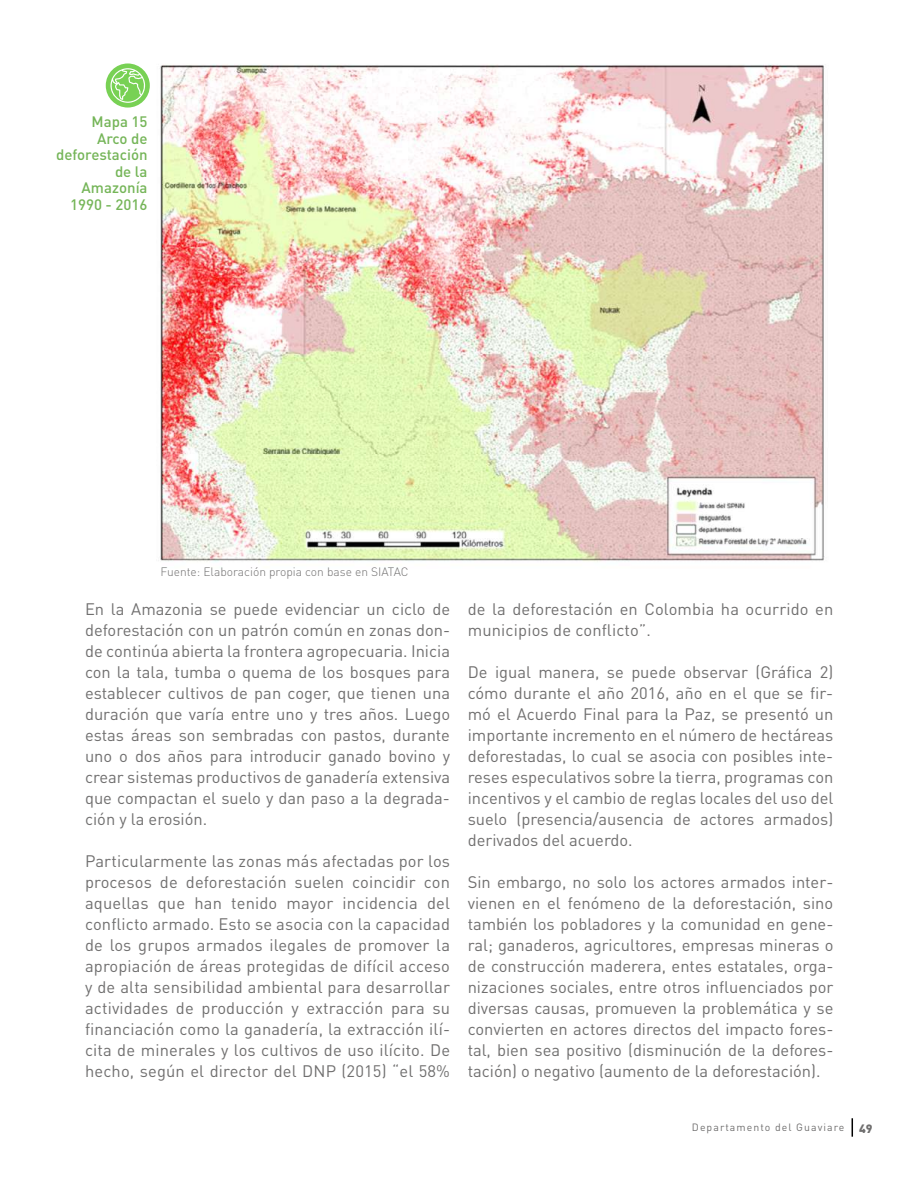
<style>
.page{position:relative;width:918px;height:1188px;background:#fff}
.page>*{position:absolute;margin:0;border:0;box-sizing:border-box;transform-origin:0 0}
.t1{font:16.5px/21px "DIN Pro";color:#706f6f;text-align:justify}
.t2{font:500 15px/16.5px "DIN Pro";color:#75b558;text-align:right}
.t3{font:300 12px "DIN Pro";color:#706f6f}
.t4{font:10.5px "DIN Pro";letter-spacing:.1em;color:#706f6f}
.s1{font-weight:900;font-size:12px}
</style>
<div class="page">
<svg style="left:852px;top:1118px;width:1px;height:19px"></svg>
<svg style="left:106px;top:63px;width:44px;height:45px"></svg>
<svg style="left:110px;top:68px;width:35px;height:36px"></svg>
<img style="left:160px;top:64px;width:665px;height:498px">
<p class="t2" style="left:56px;top:113px;width:93px">Mapa 15<br>Arco de deforestación de la<br>Amazonía<br>1990 - 2016</p>
<p class="t3" style="left:161px;top:563px;width:250px">Fuente: Elaboración propia con base en SIATAC</p>
<p class="t1" style="left:85px;top:598px;width:367px">En la Amazonia se puede evidenciar un ciclo de deforestación con un patrón común en zonas don&shy;de continúa abierta la frontera agropecuaria. Inicia con la tala, tumba o quema de los bosques para establecer cultivos de pan coger, que tienen una duración que varía entre uno y tres años. Luego estas áreas son sembradas con pastos, durante uno o dos años para introducir ganado bovino y crear sistemas productivos de ganadería extensiva que compactan el suelo y dan paso a la degrada&shy;ción y la erosión.</p>
<p class="t1" style="left:85px;top:850px;width:367px">Particularmente las zonas más afectadas por los procesos de deforestación suelen coincidir con aquellas que han tenido mayor incidencia del conflicto armado. Esto se asocia con la capacidad de los grupos armados ilegales de promover la apropiación de áreas protegidas de difícil acceso y de alta sensibilidad ambiental para desarrollar actividades de producción y extracción para su financiación como la ganadería, la extracción ilí&shy;cita de minerales y los cultivos de uso ilícito. De hecho, según el director del DNP (2015) “el 58%</p>
<p class="t1" style="left:468px;top:598px;width:367px">de la deforestación en Colombia ha ocurrido en municipios de conflicto”.</p>
<p class="t1" style="left:468px;top:661px;width:367px">De igual manera, se puede observar (Gráfica 2) cómo durante el año 2016, año en el que se fir&shy;mó el Acuerdo Final para la Paz, se presentó un importante incremento en el número de hectáreas deforestadas, lo cual se asocia con posibles inte&shy;reses especulativos sobre la tierra, programas con incentivos y el cambio de reglas locales del uso del suelo (presencia/ausencia de actores armados) derivados del acuerdo.</p>
<p class="t1" style="left:468px;top:871px;width:367px">Sin embargo, no solo los actores armados inter&shy;vienen en el fenómeno de la deforestación, sino también los pobladores y la comunidad en gene&shy;ral; ganaderos, agricultores, empresas mineras o de construcción maderera, entes estatales, orga&shy;nizaciones sociales, entre otros influenciados por diversas causas, promueven la problemática y se convierten en actores directos del impacto fores&shy;tal, bien sea positivo (disminución de la defores&shy;tación) o negativo (aumento de la deforestación).</p>
<p class="t4" style="left:692px;top:1120px;width:182px">Departamento del Guaviare <span class="s1">49</span></p>
</div>
